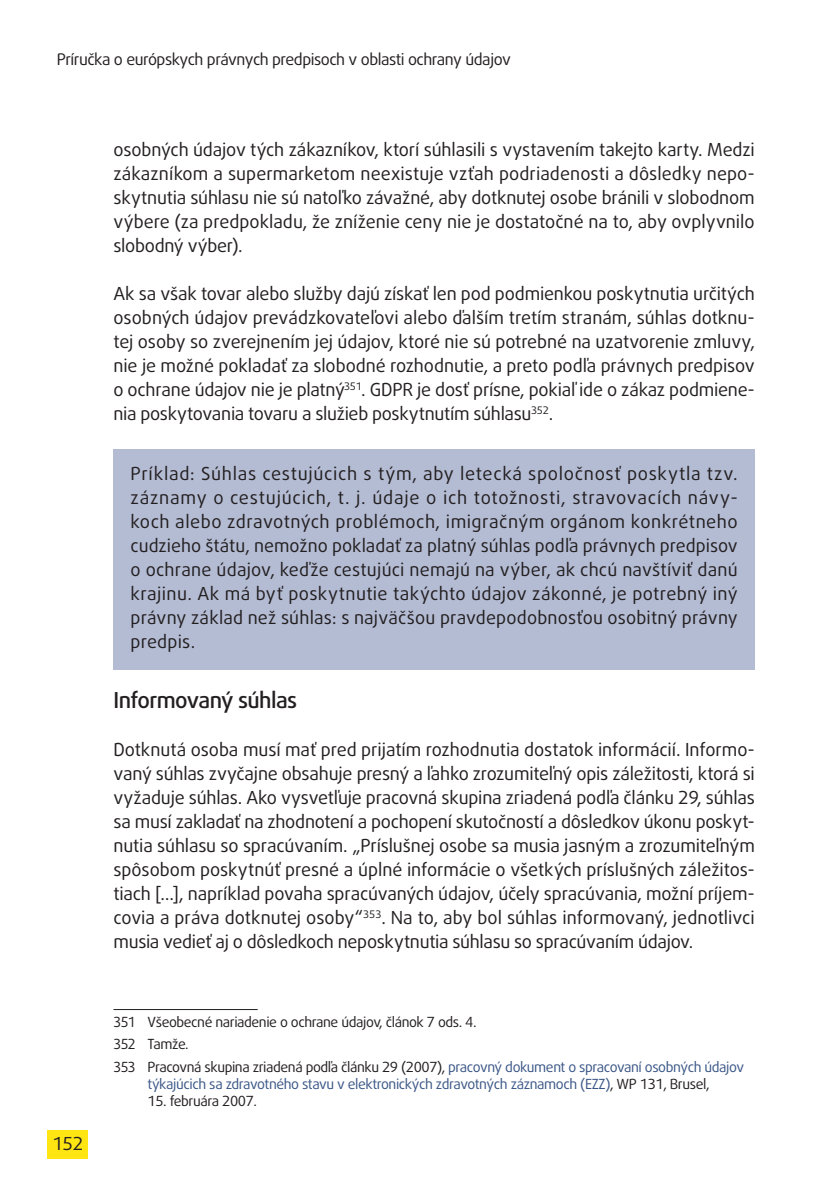
<style>
.page{position:relative;width:840px;height:1191px;background:#fff}
.page>*{position:absolute;margin:0;border:0;box-sizing:border-box;transform-origin:0 0}
.t1{font:500 22px "Daxline Pro";letter-spacing:-.03em;color:#231f20}
.body{font:18px/24px "Daxline Pro";letter-spacing:-.015em;color:#231f20;text-align:justify}
.box_two{font:18px/24px "Daxline Pro";letter-spacing:.01em;color:#231f20;text-align:justify}
.t2{font:16px "Daxline Pro";letter-spacing:-.03em;color:#231f20}
.footnote{font:14px/17px "Daxline Pro";letter-spacing:-.03em;color:#3a5686;text-align:center}
.footnote-2{font:14px "Daxline Pro";letter-spacing:-.03em;color:#231f20;scale:.95 1}
.footnote-3{font:14px "Daxline Pro";letter-spacing:-.03em;color:#231f20}
.footnote-4{font:14px "Daxline Pro";letter-spacing:-.05em;color:#231f20;scale:.95 1}
.s1{color:#231f20}
</style>
<div class="page">
<div style="left:48px;top:1130px;width:40px;height:29px;background:#ffe512"></div>
<div style="left:113px;top:449px;width:641px;height:220px;background:#b4bcd4"></div>
<hr style="left:113px;top:1009px;width:144px;height:1px;background:#231f20">
<p class="t2" style="left:57px;top:49px;width:455px">Príručka o európskych právnych predpisoch v oblasti ochrany údajov</p>
<p class="body" style="left:113px;top:138px;width:642px">osobných údajov tých zákazníkov, ktorí súhlasili s vystavením takejto karty. Medzi zákazníkom a supermarketom neexistuje vzťah podriadenosti a dôsledky nepo&shy;skytnutia súhlasu nie sú natoľko závažné, aby dotknutej osobe bránili v slobodnom výbere (za predpokladu, že zníženie ceny nie je dostatočné na to, aby ovplyvnilo slobodný výber).</p>
<p class="body" style="left:113px;top:282px;width:642px">Ak sa však tovar alebo služby dajú získať len pod podmienkou poskytnutia určitých osobných údajov prevádzkovateľovi alebo ďalším tretím stranám, súhlas dotknu&shy;tej osoby so zverejnením jej údajov, ktoré nie sú potrebné na uzatvorenie zmluvy, nie je možné pokladať za slobodné rozhodnutie, a preto podľa právnych predpisov o ochrane údajov nie je platný<sup>351</sup>. GDPR je dosť prísne, pokiaľ ide o zákaz podmiene&shy;nia poskytovania tovaru a služieb poskytnutím súhlasu<sup>352</sup>.</p>
<p class="box_two" style="left:130px;top:462px;width:608px">Príklad: Súhlas cestujúcich s tým, aby letecká spoločnosť poskytla tzv. záznamy o cestujúcich, t. j. údaje o ich totožnosti, stravovacích návy&shy;koch alebo zdravotných problémoch, imigračným orgánom konkrétneho cudzieho štátu, nemožno pokladať za platný súhlas podľa právnych predpisov o ochrane údajov, keďže cestujúci nemajú na výber, ak chcú navštíviť danú krajinu. Ak má byť poskytnutie takýchto údajov zákonné, je potrebný iný právny základ než súhlas: s najväčšou pravdepodobnosťou osobitný právny predpis.</p>
<p class="t1" style="left:113px;top:686px;width:185px">Informovaný súhlas</p>
<p class="body" style="left:113px;top:738px;width:642px">Dotknutá osoba musí mať pred prijatím rozhodnutia dostatok informácií. Informo&shy;vaný súhlas zvyčajne obsahuje presný a ľahko zrozumiteľný opis záležitosti, ktorá si vyžaduje súhlas. Ako vysvetľuje pracovná skupina zriadená podľa článku 29, súhlas sa musí zakladať na zhodnotení a pochopení skutočností a dôsledkov úkonu poskyt&shy;nutia súhlasu so spracúvaním. „Príslušnej osobe sa musia jasným a zrozumiteľným spôsobom poskytnúť presné a úplné informácie o všetkých príslušných záležitos&shy;tiach […], napríklad povaha spracúvaných údajov, účely spracúvania, možní príjem&shy;covia a práva dotknutej osoby“<sup>353</sup>. Na to, aby bol súhlas informovaný, jednotlivci musia vedieť aj o dôsledkoch neposkytnutia súhlasu so spracúvaním údajov.</p>
<p class="body" style="left:53px;top:1131px;width:32px">152</p>
<p class="footnote-2" style="left:113px;top:1012px;width:383px">351 Všeobecné nariadenie o ochrane údajov, článok 7 ods. 4.</p>
<p class="footnote-4" style="left:113px;top:1035px;width:81px">352 Tamže.</p>
<p class="footnote" style="left:113px;top:1058px;width:632px"><span class="s1">353 Pracovná skupina zriadená podľa článku 29 (2007),</span> pracovný dokument o spracovaní osobných údajov týkajúcich sa zdravotného stavu v elektronických zdravotných záznamoch (EZZ)<span class="s1">, WP 131, Brusel,</span></p>
<p class="footnote-3" style="left:147px;top:1091px;width:111px">15. februára 2007.</p>
</div>
